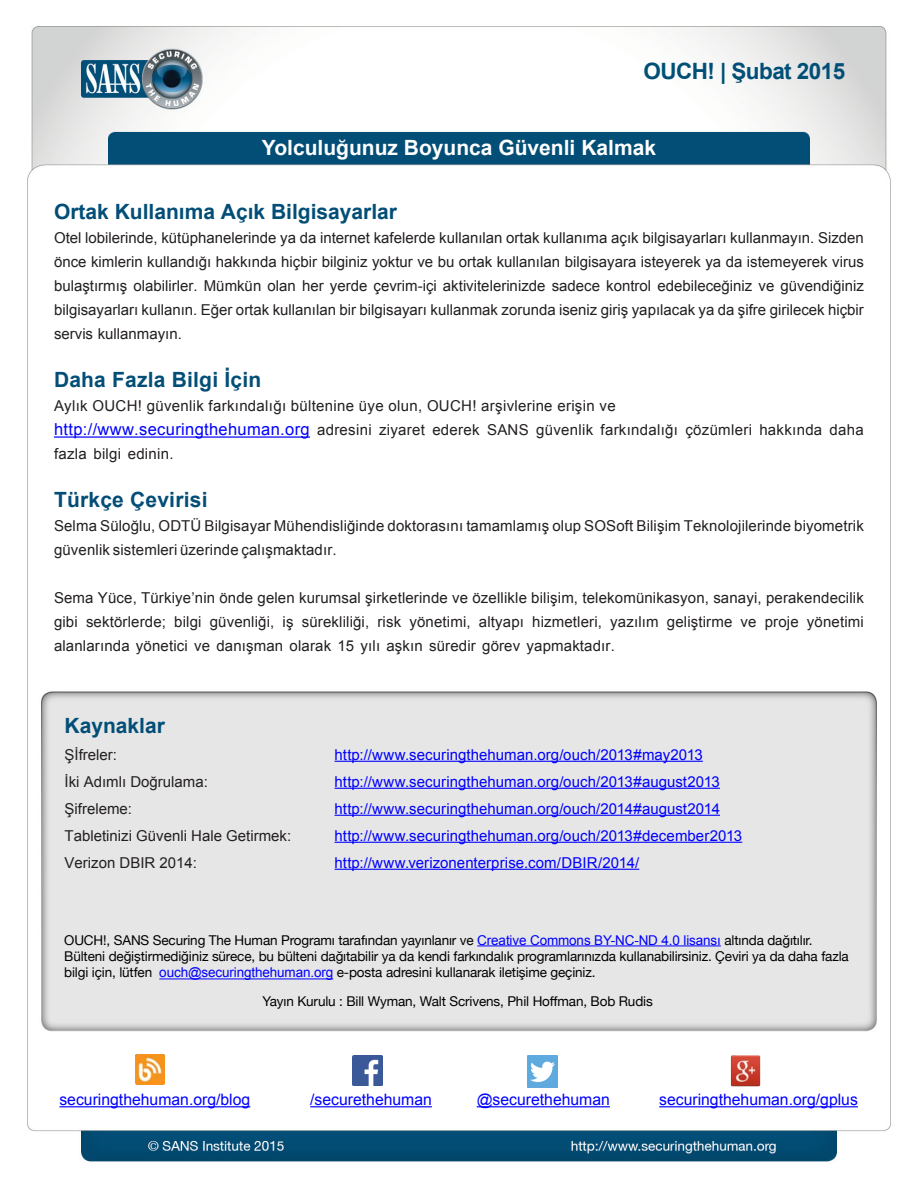
<style>
.page{position:relative;width:918px;height:1188px;background:#fff}
.page>*{position:absolute;margin:0;border:0;box-sizing:border-box;transform-origin:0 0}
.t1{font:700 22.5px "Arial";letter-spacing:-.025em;color:#004f77}
.MainText{font:700 21px "Arial";color:#024e77}
.t2{font:700 21px "Arial";color:#fff}
.t3{font:15.75px "Arial";color:#00f}
.MainText-2{font:15px/24px "Arial";letter-spacing:.01em;color:#231f20}
.t4{font:15px "Arial";letter-spacing:.005em;color:#00f}
.t5{font:13.5px "Helvetica Neue";letter-spacing:-.01em;color:#000}
.s1{font-size:16.5px;color:#00f}
.s2{font-family:"Arial";color:#00f}
</style>
<div class="page">
<img style="left:27px;top:26px;width:864px;height:1136px">
<hr style="left:54px;top:436px;width:256px;height:2px;background:#00f">
<hr style="left:477px;top:945px;width:244px;height:1px;background:#00f">
<hr style="left:159px;top:978px;width:174px;height:1px;background:#00f">
<hr style="left:335px;top:761px;width:368px;height:1px;background:#00f">
<hr style="left:335px;top:788px;width:385px;height:1px;background:#00f">
<hr style="left:335px;top:815px;width:385px;height:1px;background:#00f">
<hr style="left:335px;top:842px;width:407px;height:1px;background:#00f">
<hr style="left:335px;top:869px;width:304px;height:1px;background:#00f">
<img style="left:135px;top:1054px;width:30px;height:30px">
<hr style="left:59px;top:1106px;width:191px;height:1px;background:#00f">
<img style="left:353px;top:1055px;width:29px;height:30px">
<hr style="left:310px;top:1106px;width:122px;height:1px;background:#00f">
<img style="left:527px;top:1055px;width:30px;height:32px">
<hr style="left:477px;top:1106px;width:133px;height:1px;background:#00f">
<img style="left:730px;top:1054px;width:30px;height:32px">
<hr style="left:659px;top:1106px;width:199px;height:1px;background:#00f">
<h1 class="t1" style="left:643px;top:56px;width:203px">OUCH! | Şubat 2015</h1>
<h2 class="t2" style="left:262px;top:134px;width:396px">Yolculuğunuz Boyunca Güvenli Kalmak</h2>
<p class="MainText" style="left:54px;top:198px;width:345px">Ortak Kullanıma Açık Bilgisayarlar</p>
<p class="MainText-2" style="left:54px;top:226px;width:811px;text-align:justify">Otel lobilerinde, kütüphanelerinde ya da internet kafelerde kullanılan ortak kullanıma açık bilgisayarları kullanmayın. Sizden önce kimlerin kullandığı hakkında hiçbir bilginiz yoktur ve bu ortak kullanılan bilgisayara isteyerek ya da istemeyerek virus bulaştırmış olabilirler. Mümkün olan her yerde çevrim-içi aktivitelerinizde sadece kontrol edebileceğiniz ve güvendiğiniz bilgisayarları kullanın. Eğer ortak kullanılan bir bilgisayarı kullanmak zorunda iseniz giriş yapılacak ya da şifre girilecek hiçbir servis kullanmayın.</p>
<p class="MainText" style="left:54px;top:366px;width:209px">Daha Fazla Bilgi İçin</p>
<p class="MainText-2" style="left:54px;top:394px;width:563px">Aylık OUCH! güvenlik farkındalığı bültenine üye olun, OUCH! arşivlerine erişin ve</p>
<p class="MainText-2" style="left:830px;top:418px;width:36px">daha</p>
<p class="MainText-2" style="left:54px;top:418px;width:541px"><span class="s1">http://www.securingthehuman.org</span> adresini ziyaret ederek SANS güvenlik fazla bilgi edinin.</p>
<p class="MainText" style="left:54px;top:486px;width:155px">Türkçe Çevirisi</p>
<p class="MainText-2" style="left:54px;top:514px;width:811px">Selma Süloğlu, ODTÜ Bilgisayar Mühendisliğinde doktorasını tamamlamış olup SOSoft Bilişim Teknolojilerinde biyometrik güvenlik sistemleri üzerinde çalışmaktadır.</p>
<p class="MainText-2" style="left:54px;top:586px;width:811px;text-align:right">Sema Yüce, Türkiye’nin önde gelen kurumsal şirketlerinde ve özellikle bilişim, telekomünikasyon, sanayi, perakendecilik yönetimi</p>
<p class="MainText-2" style="left:601px;top:418px;width:79px">farkındalığı</p>
<p class="MainText-2" style="left:685px;top:418px;width:68px">çözümleri</p>
<p class="MainText-2" style="left:759px;top:418px;width:64px">hakkında</p>
<p class="MainText-2" style="left:86px;top:610px;width:82px">sektörlerde;</p>
<p class="MainText-2" style="left:210px;top:610px;width:66px">güvenliği,</p>
<p class="MainText-2" style="left:302px;top:610px;width:69px">sürekliliği,</p>
<p class="MainText-2" style="left:409px;top:610px;width:63px">yönetimi,</p>
<p class="MainText-2" style="left:54px;top:610px;width:562px">gibi<br>alanlarında yönetici ve danışman olarak 15 yılı aşkın süredir görev yapmaktadır.</p>
<p class="MainText-2" style="left:174px;top:610px;width:29px">bilgi</p>
<p class="MainText-2" style="left:283px;top:610px;width:12px">iş</p>
<p class="MainText-2" style="left:378px;top:610px;width:25px">risk</p>
<p class="MainText-2" style="left:479px;top:610px;width:47px">altyapı</p>
<p class="MainText-2" style="left:532px;top:610px;width:71px">hizmetleri,</p>
<p class="MainText-2" style="left:610px;top:610px;width:50px">yazılım</p>
<p class="MainText-2" style="left:667px;top:610px;width:67px">geliştirme</p>
<p class="MainText-2" style="left:765px;top:610px;width:35px">proje</p>
<p class="MainText-2" style="left:741px;top:610px;width:17px">ve</p>
<p class="MainText" style="left:65px;top:711px;width:102px">Kaynaklar</p>
<p class="MainText-2" style="left:65px;top:743px;width:54px">Şİfreler:</p>
<p class="t4" style="left:335px;top:745px;width:370px">http://www.securingthehuman.org/ouch/2013#may2013</p>
<p class="MainText-2" style="left:65px;top:770px;width:145px">İki Adımlı Doğrulama:</p>
<p class="t4" style="left:335px;top:772px;width:387px">http://www.securingthehuman.org/ouch/2013#august2013</p>
<p class="MainText-2" style="left:65px;top:797px;width:69px">Şifreleme:</p>
<p class="t4" style="left:335px;top:799px;width:387px">http://www.securingthehuman.org/ouch/2014#august2014</p>
<p class="MainText-2" style="left:65px;top:824px;width:228px">Tabletinizi Güvenli Hale Getirmek:</p>
<p class="t4" style="left:335px;top:826px;width:409px">http://www.securingthehuman.org/ouch/2013#december2013</p>
<p class="MainText-2" style="left:65px;top:851px;width:134px">Verizon DBIR 2014:</p>
<p class="t4" style="left:335px;top:853px;width:306px">http://www.verizonenterprise.com/DBIR/2014/</p>
<p class="t5" style="left:64px;top:930px;width:750px">OUCH ,! SANS Securing The Human Programı tarafından yayınlanır ve <span class="s2">Creative Commons BY-NC-ND 4.0 lisansı</span> altında dağıtılır.</p>
<p class="t5" style="left:64px;top:946px;width:786px">Bülteni değiştirmediğiniz sürece, bu bülteni dağıtabilir ya da kendi farkındalık programlarınızda kullanabilirsiniz. Çeviri ya da daha fazla</p>
<p class="t5" style="left:159px;top:963px;width:438px"><span class="s2">ouch@securingthehuman.org</span> -e posta adresini kullanarak iletişime geçiniz.</p>
<p class="t5" style="left:64px;top:963px;width:89px">bilgi için, lütfen</p>
<p class="t5" style="left:262px;top:991px;width:392px">Yayın Kurulu : Bill Wyman, Walt Scrivens, Phil Hoffman, Bob Rudis</p>
<p class="t3" style="left:59px;top:1089px;width:192px">securingthehuman.org/blog</p>
<p class="t3" style="left:310px;top:1089px;width:123px">/securethehuman</p>
<p class="t3" style="left:477px;top:1089px;width:135px">@securethehuman</p>
<p class="t3" style="left:659px;top:1089px;width:200px">securingthehuman.org/gplus</p>
</div>
